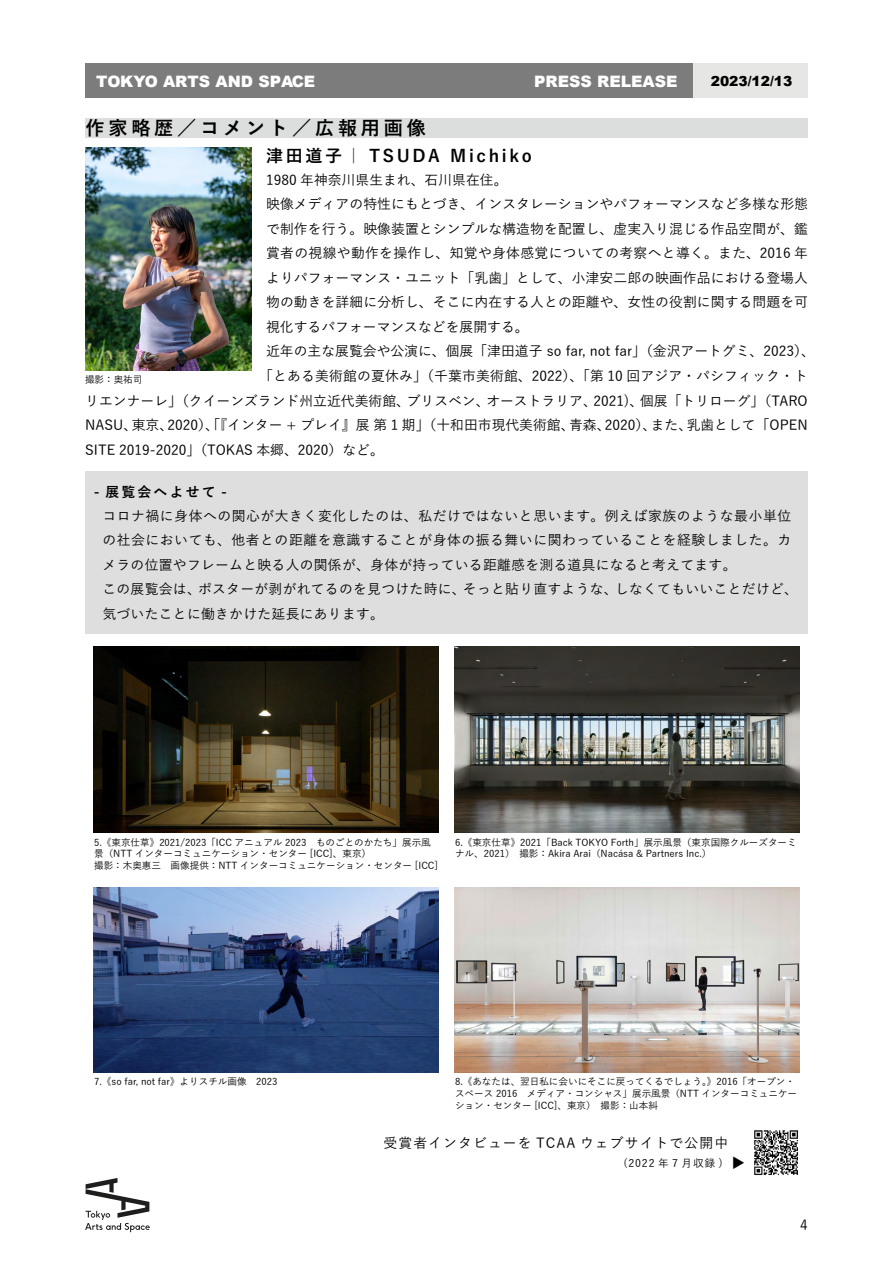
<style>
.page{position:relative;width:893px;height:1263px;background:#fff}
.page>*{position:absolute;margin:0;border:0;box-sizing:border-box;transform-origin:0 0}
.t1{font:700 19.2px "Yu Go";letter-spacing:.2em;color:#000}
.t2{font:700 16.95px "Yu Go";letter-spacing:.16em;color:#000}
.t3{font:900 15.75px "Arial";color:#fff}
.t4{font:500 13.8px/24.5px "Yu Go";letter-spacing:.005em;color:#000}
.t5{font:500 13.8px "Yu Go";letter-spacing:.025em;color:#000}
.t6{font:500 13.8px "Yu Go";letter-spacing:.08em;color:#000}
.t7{font:900 13.8px "Arial";color:#000}
.t8{font:700 13.8px "Yu Go";letter-spacing:.16em;color:#000}
.t9{font:500 10.65px "Yu Go";letter-spacing:.08em;color:#000}
.t10{font:500 9.6px/11.7px "Yu Go";color:#000}
.s1{font-size:13.8px}
</style>
<div class="page">
<div style="left:85px;top:64px;width:608px;height:34px;background:#7c7c7d"></div>
<div style="left:693px;top:64px;width:115px;height:34px;background:#e6e6e5"></div>
<svg style="left:85px;top:1178px;width:65px;height:54px"></svg>
<div style="left:85px;top:118px;width:723px;height:19px;background:#dcdddd"></div>
<img style="left:85px;top:147px;width:167px;height:224px">
<img style="left:93px;top:647px;width:345px;height:185px">
<img style="left:455px;top:647px;width:344px;height:185px">
<img style="left:93px;top:887px;width:345px;height:186px">
<img style="left:455px;top:887px;width:344px;height:186px">
<div style="left:85px;top:471px;width:723px;height:163px;background:#dedede"></div>
<img style="left:754px;top:1130px;width:44px;height:45px">
<p class="t3" style="left:96px;top:70px;width:221px">TOKYO ARTS AND SPACE</p>
<p class="t3" style="left:534px;top:70px;width:145px">PRESS RELEASE</p>
<p class="t7" style="left:711px;top:71px;width:83px">2023/12/13</p>
<h1 class="t1" style="left:85px;top:117px;width:342px">作家略歴／コメント／広報用画像</h1>
<p class="t2" style="left:266px;top:147px;width:267px">津田道子｜ TSUDA Michiko</p>
<p class="t4" style="left:266px;top:166px;width:243px">1980 年神奈川県生まれ、石川県在住。</p>
<p class="t4" style="left:266px;top:190px;width:543px">映像メディアの特性にもとづき、インスタレーションやパフォーマンスなど多様な形態</p>
<p class="t4" style="left:266px;top:215px;width:543px">で制作を行う。映像装置とシンプルな構造物を配置し、虚実入り混じる作品空間が、鑑</p>
<p class="t5" style="left:266px;top:240px;width:543px">賞者の視線や動作を操作し、知覚や身体感覚についての考察へと導く。また、2016 年</p>
<p class="t4" style="left:266px;top:264px;width:543px">よりパフォーマンス・ユニット「乳歯」として、小津安二郎の映画作品における登場人</p>
<p class="t4" style="left:266px;top:288px;width:543px">物の動きを詳細に分析し、そこに内在する人との距離や、女性の役割に関する問題を可</p>
<p class="t4" style="left:266px;top:313px;width:264px">視化するパフォーマンスなどを展開する。</p>
<p class="t4" style="left:266px;top:337px;width:550px">近年の主な展覧会や公演に、個展「津田道子 so far, not far」（金沢アートグミ、2023）、</p>
<p class="t4" style="left:259px;top:362px;width:550px">「とある美術館の夏休み」（千葉市美術館、2022）、「第 10 回アジア・パシフィック・ト</p>
<p class="t4" style="left:85px;top:387px;width:724px">リエンナーレ」（クイーンズランド州立近代美術館、ブリスベン、オーストラリア、2021)、個展「トリローグ」（TARO</p>
<p class="t4" style="left:85px;top:411px;width:724px">NASU、東京、2020）、「『インター + プレイ』展 第 1 期」（十和田市現代美術館、青森、2020）、また、乳歯として「OPEN</p>
<p class="t4" style="left:85px;top:436px;width:300px">SITE 2019-2020」（TOKAS 本郷、2020）など。</p>
<p class="t10" style="left:85px;top:373px;width:59px">撮影：奥祐司</p>
<p class="t8" style="left:94px;top:484px;width:135px">- 展覧会へよせて -</p>
<p class="t4" style="left:102px;top:502px;width:697px">コロナ禍に身体への関心が大きく変化したのは、私だけではないと思います。例えば家族のような最小単位の社会においても、他者との距離を意識することが身体の振る舞いに関わっていることを経験しました。カメラの位置やフレームと映る人の関係が、身体が持っている距離感を測る道具になると考えてます。<br>この展覧会は、ポスターが剥がれてるのを見つけた時に、そっと貼り直すような、しなくてもいいことだけど、気づいたことに働きかけた延長にあります。</p>
<p class="t10" style="left:94px;top:835px;width:345px">5.《東京仕草》2021/2023「ICC アニュアル 2023　ものごとのかたち」展示風景（NTT インターコミュニケーション・センター [ICC]、東京）　<br>撮影：木奥惠三　画像提供：NTT インターコミュニケーション・センター [ICC]</p>
<p class="t10" style="left:455px;top:835px;width:343px">6.《東京仕草》2021「Back TOKYO Forth」展示風景（東京国際クルーズターミナル、2021）　撮影：Akira Arai（Nacása &amp; Partners Inc.）</p>
<p class="t10" style="left:94px;top:1075px;width:185px">7.《so far, not far》よりスチル画像　2023</p>
<p class="t10" style="left:455px;top:1075px;width:344px">8.《あなたは、翌日私に会いにそこに戻ってくるでしょう。》2016「オープン・スペース 2016　メディア・コンシャス」展示風景（NTT インターコミュニケーション・センター [ICC]、東京）　撮影：山本糾</p>
<p class="t6" style="left:384px;top:1130px;width:346px">受賞者インタビューを TCAA ウェブサイトで公開中</p>
<p class="t9" style="left:623px;top:1153px;width:123px">(2022 年 7 月収録 ) <span class="s1">▶︎</span></p>
<p class="t4" style="left:800px;top:1210px;width:9px">4</p>
</div>
